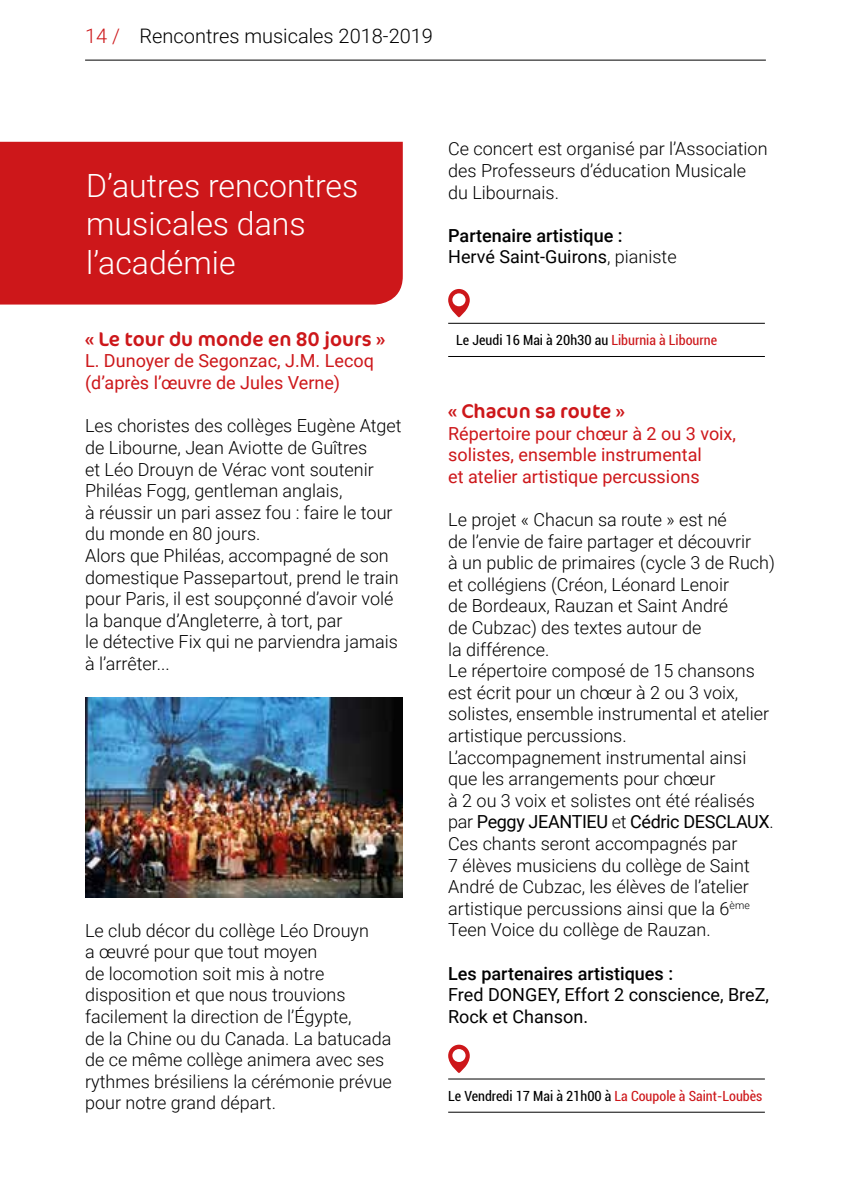
<style>
.page{position:relative;width:851px;height:1191px;background:#fff}
.page>*{position:absolute;margin:0;border:0;box-sizing:border-box;transform-origin:0 0}
.t1{font:300 32px/38.4px "Roboto";color:#fff}
.t2{font:20px "Cocon Pro";color:#cd171a}
.t3{font:300 20px "Roboto";color:#000}
.t4{font:300 18px/21.6px "Roboto";color:#000}
.t5{font:18px/21.6px "Roboto";color:#cd171a}
.t6{font:500 18px/21.6px "Roboto";color:#000}
.t7{font:18px/21.6px "Roboto";color:#000}
.t8{font:condensed 14px "Roboto";color:#000}
.s1{color:#cd171a}
.s2{font-weight:400}
.s3{font-weight:300}
</style>
<div class="page">
<hr style="left:85px;top:60px;width:680px;height:1px;background:#000">
<div style="left:0;top:142px;width:403px;height:162px;background:#cd171a"></div>
<hr style="left:448px;top:323px;width:316px;height:1px;background:#000">
<hr style="left:448px;top:356px;width:316px;height:1px;background:#000">
<svg style="left:448px;top:289px;width:21px;height:28px"></svg>
<img style="left:85px;top:697px;width:318px;height:200px">
<hr style="left:448px;top:1078px;width:316px;height:1px;background:#000">
<hr style="left:448px;top:1111px;width:316px;height:1px;background:#000">
<svg style="left:448px;top:1044px;width:21px;height:29px"></svg>
<p class="t3" style="left:85px;top:22px;width:349px"><span class="s1">14 /</span> Rencontres musicales 2018-2019</p>
<h1 class="t1" style="left:86px;top:165px;width:273px">D’autres rencontres musicales dans l’académie</h1>
<p class="t2" style="left:85px;top:325px;width:301px">« Le tour du monde en 80 jours »</p>
<p class="t5" style="left:85px;top:349px;width:290px">L. Dunoyer de Segonzac, J.M. Lecoq (d’après l’œuvre de Jules Verne)</p>
<p class="t4" style="left:85px;top:414px;width:318px">Les choristes des collèges Eugène Atget de Libourne, Jean Aviotte de Guîtres<br>et Léo Drouyn de Vérac vont soutenir Philéas Fogg, gentleman anglais,<br>à réussir un pari assez fou : faire le tour du monde en 80 jours.<br>Alors que Philéas, accompagné de son domestique Passepartout, prend le train pour Paris, il est soupçonné d’avoir volé la banque d’Angleterre, à tort, par<br>le détective Fix qui ne parviendra jamais à l’arrêter...</p>
<p class="t4" style="left:85px;top:918px;width:308px">Le club décor du collège Léo Drouyn<br>a œuvré pour que tout moyen<br>de locomotion soit mis à notre disposition et que nous trouvions facilement la direction de l’Égypte,<br>de la Chine ou du Canada. La batucada de ce même collège animera avec ses rythmes brésiliens la cérémonie prévue pour notre grand départ.</p>
<p class="t4" style="left:448px;top:137px;width:321px">Ce concert est organisé par l’Association des Professeurs d’éducation Musicale du Libournais.</p>
<p class="t6" style="left:448px;top:224px;width:230px">Partenaire artistique :<br><span class="s2">Hervé Saint-Guirons</span><span class="s3">, pianiste</span></p>
<p class="t8" style="left:456px;top:330px;width:262px">Le Jeudi 16 Mai à 20h30 au <span class="s1">Liburnia à Libourne</span></p>
<p class="t2" style="left:448px;top:397px;width:178px">« Chacun sa route »</p>
<p class="t5" style="left:448px;top:421px;width:289px">Répertoire pour chœur à 2 ou 3 voix, solistes, ensemble instrumental<br>et atelier artistique percussions</p>
<p class="t4" style="left:448px;top:508px;width:328px">Le projet « Chacun sa route » est né<br>de l’envie de faire partager et découvrir<br>à un public de primaires (cycle 3 de Ruch) et collégiens (Créon, Léonard Lenoir<br>de Bordeaux, Rauzan et Saint André<br>de Cubzac) des textes autour de<br>la différence.<br>Le répertoire composé de 15 chansons est écrit pour un chœur à 2 ou 3 voix, solistes, ensemble instrumental et atelier artistique percussions.<br>L’accompagnement instrumental ainsi que les arrangements pour chœur<br>à 2 ou 3 voix et solistes ont été réalisés par <span class="s2">Peggy JEANTIEU</span> et <span class="s2">Cédric DESCLAUX</span>.<br>Ces chants seront accompagnés par<br>7 élèves musiciens du collège de Saint André de Cubzac, les élèves de l’atelier artistique percussions ainsi que la 6<sup>ème </sup>Teen Voice du collège de Rauzan.</p>
<p class="t6" style="left:448px;top:961px;width:226px">Les partenaires artistiques :</p>
<p class="t7" style="left:448px;top:983px;width:322px">Fred DONGEY, Effort 2 conscience, BreZ,<br>Rock et Chanson.</p>
<p class="t8" style="left:448px;top:1086px;width:316px">Le Vendredi 17 Mai à 21h00 à <span class="s1">La Coupole à Saint-Loubès</span></p>
</div>
